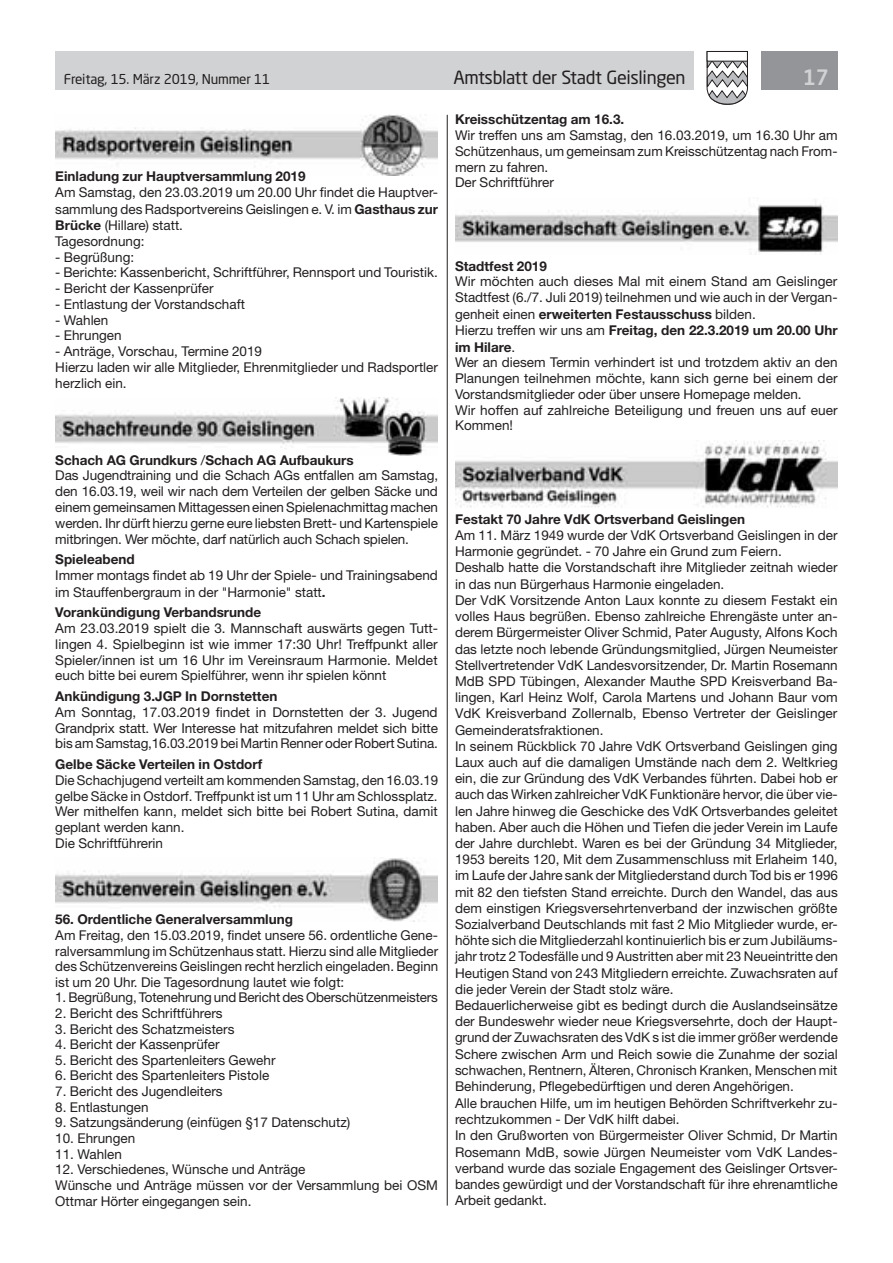
<style>
.page{position:relative;width:893px;height:1263px;background:#fff}
.page>*{position:absolute;margin:0;border:0;box-sizing:border-box;transform-origin:0 0}
.t1{font:500 21px "Neo Sans Std";color:#d1d2d4}
.t2{font:18px "Neo Sans Std";letter-spacing:-.02em;color:#231f20}
.t3{font:13.5px/16.2px "Helvetica Neue LT Std";color:#231f20}
.t4{font:700 13.5px "Helvetica Neue LT Std";color:#231f20}
.t5{font:13.5px "Neo Sans Std";letter-spacing:-.015em;color:#231f20}
.s1{font-weight:700}
</style>
<div class="page">
<div style="left:55px;top:51px;width:639px;height:38px;background:#d1d2d4"></div>
<div style="left:761px;top:51px;width:77px;height:38px;background:#939598"></div>
<svg style="left:706px;top:51px;width:42px;height:54px"></svg>
<div style="left:707px;top:51px;width:41px;height:10px;background:#fff;border:1px solid #231f20"></div>
<hr style="left:447px;top:115px;width:1px;height:1090px;background:#231f20">
<img style="left:55px;top:115px;width:383px;height:60px">
<img style="left:55px;top:397px;width:383px;height:59px">
<img style="left:55px;top:858px;width:383px;height:63px">
<img style="left:455px;top:204px;width:383px;height:51px">
<img style="left:455px;top:440px;width:383px;height:68px">
<p class="t5" style="left:64px;top:71px;width:208px">Freitag, 15. März 2019, Nummer 11</p>
<h2 class="t2" style="left:453px;top:66px;width:234px">Amtsblatt der Stadt Geislingen</h2>
<h1 class="t1" style="left:803px;top:64px;width:28px">17</h1>
<p class="t4" style="left:55px;top:168px;width:252px">Einladung zur Hauptversammlung 2019</p>
<p class="t3" style="left:55px;top:184px;width:384px">Am Samstag, den 23.03.2019 um 20.00 Uhr findet die Hauptver&shy;sammlung des Radsportvereins Geislingen e. V. im <span class="s1">Gasthaus zur Brücke</span> (Hillare) statt.<br>Tagesordnung:</p>
<p class="t3" style="left:55px;top:248px;width:80px">- Begrüßung:</p>
<p class="t3" style="left:55px;top:264px;width:384px">- Berichte: Kassenbericht, Schriftführer, Rennsport und Touristik.</p>
<p class="t3" style="left:55px;top:280px;width:160px">- Bericht der Kassenprüfer</p>
<p class="t3" style="left:55px;top:296px;width:191px">- Entlastung der Vorstandschaft</p>
<p class="t3" style="left:55px;top:311px;width:55px">- Wahlen</p>
<p class="t3" style="left:55px;top:327px;width:68px">- Ehrungen</p>
<p class="t3" style="left:55px;top:343px;width:384px;line-height:15.8px">- Anträge, Vorschau, Termine 2019<br>Hierzu laden wir alle Mitglieder, Ehrenmitglieder und Radsportler herzlich ein.</p>
<p class="t3" style="left:55px;top:452px;width:384px;line-height:15.8px"><span class="s1">Schach AG Grundkurs</span> /<span class="s1">Schach AG Aufbaukurs<br></span>Das Jugendtraining und die Schach AGs entfallen am Samstag, den 16.03.19, weil wir nach dem Verteilen der gelben Säcke und einem gemeinsamen Mittagessen einen Spielenachmittag machen werden. Ihr dürft hierzu gerne eure liebsten Brett- und Kartenspiele mitbringen. Wer möchte, darf natürlich auch Schach spielen.</p>
<p class="t4" style="left:55px;top:551px;width:81px">Spieleabend</p>
<p class="t3" style="left:55px;top:567px;width:384px">Immer montags findet ab 19 Uhr der Spiele- und Trainingsabend im Stauffenbergraum in der "Harmonie" statt<span class="s1">.</span></p>
<p class="t4" style="left:55px;top:604px;width:207px">Vorankündigung Verbandsrunde</p>
<p class="t3" style="left:55px;top:620px;width:384px;line-height:15.8px;text-align:justify">Am 23.03.2019 spielt die 3. Mannschaft auswärts gegen Tutt&shy;lingen 4. Spielbeginn ist wie immer 17:30 Uhr! Treffpunkt aller Spieler/innen ist um 16 Uhr im Vereinsraum Harmonie. Meldet euch bitte bei eurem Spielführer, wenn ihr spielen könnt</p>
<p class="t4" style="left:55px;top:688px;width:224px">Ankündigung 3.JGP In Dornstetten</p>
<p class="t3" style="left:55px;top:704px;width:384px;line-height:15.8px;text-align:justify">Am Sonntag, 17.03.2019 findet in Dornstetten der 3. Jugend Grandprix statt. Wer Interesse hat mitzufahren meldet sich bitte bis am Samstag,16.03.2019 bei Martin Renner oder Robert Sutina.</p>
<p class="t4" style="left:55px;top:756px;width:208px">Gelbe Säcke Verteilen in Ostdorf</p>
<p class="t3" style="left:55px;top:772px;width:384px;line-height:15.8px">Die Schachjugend verteilt am kommenden Samstag, den 16.03.19 gelbe Säcke in Ostdorf. Treffpunkt ist um 11 Uhr am Schlossplatz.<br>Wer mithelfen kann, meldet sich bitte bei Robert Sutina, damit geplant werden kann.<br>Die Schriftführerin</p>
<p class="t4" style="left:55px;top:911px;width:239px">56. Ordentliche Generalversammlung</p>
<p class="t3" style="left:55px;top:927px;width:384px;line-height:15.8px;text-align:justify">Am Freitag, den 15.03.2019, findet unsere 56. ordentliche Gene&shy;ralversammlung im Schützenhaus statt. Hierzu sind alle Mitglieder des Schützenvereins Geislingen recht herzlich eingeladen. Beginn ist um 20 Uhr. Die Tagesordnung lautet wie folgt:</p>
<p class="t3" style="left:55px;top:989px;width:384px">1. Begrüßung, Totenehrung und Bericht des Oberschützenmeisters</p>
<p class="t3" style="left:55px;top:1005px;width:169px">2. Bericht des Schriftführers</p>
<p class="t3" style="left:55px;top:1020px;width:181px">3. Bericht des Schatzmeisters</p>
<p class="t3" style="left:55px;top:1036px;width:166px">4. Bericht der Kassenprüfer</p>
<p class="t3" style="left:55px;top:1052px;width:222px">5. Bericht des Spartenleiters Gewehr</p>
<p class="t3" style="left:55px;top:1067px;width:216px">6. Bericht des Spartenleiters Pistole</p>
<p class="t3" style="left:55px;top:1083px;width:169px">7. Bericht des Jugendleiters</p>
<p class="t3" style="left:55px;top:1098px;width:95px">8. Entlastungen</p>
<p class="t3" style="left:55px;top:1114px;width:297px">9. Satzungsänderung (einfügen §17 Datenschutz)</p>
<p class="t3" style="left:55px;top:1130px;width:81px">10. Ehrungen</p>
<p class="t3" style="left:55px;top:1145px;width:68px">11. Wahlen</p>
<p class="t3" style="left:55px;top:1161px;width:384px;line-height:15.8px">12. Verschiedenes, Wünsche und Anträge<br>Wünsche und Anträge müssen vor der Versammlung bei OSM<br>Ottmar Hörter eingegangen sein.</p>
<p class="t4" style="left:455px;top:111px;width:171px">Kreisschützentag am 16.3.</p>
<p class="t3" style="left:455px;top:127px;width:384px;line-height:15.8px">Wir treffen uns am Samstag, den 16.03.2019, um 16.30 Uhr am Schützenhaus, um gemeinsam zum Kreisschützentag nach From&shy;mern zu fahren.<br>Der Schriftführer</p>
<p class="t4" style="left:455px;top:257px;width:93px">Stadtfest 2019</p>
<p class="t3" style="left:455px;top:273px;width:384px">Wir möchten auch dieses Mal mit einem Stand am Geislinger Stadtfest (6./7. Juli 2019) teilnehmen und wie auch in der Vergan&shy;genheit einen <span class="s1">erweiterten Festausschuss</span> bilden.<br>Hierzu treffen wir uns am <span class="s1">Freitag, den 22.3.2019 um 20.00 Uhr im Hilare</span>.<br>Wer an diesem Termin verhindert ist und trotzdem aktiv an den Planungen teilnehmen möchte, kann sich gerne bei einem der Vorstandsmitglieder oder über unsere Homepage melden.<br>Wir hoffen auf zahlreiche Beteiligung und freuen uns auf euer Kommen!</p>
<p class="t4" style="left:455px;top:511px;width:292px">Festakt 70 Jahre VdK Ortsverband Geislingen</p>
<p class="t3" style="left:455px;top:527px;width:384px">Am 11. März 1949 wurde der VdK Ortsverband Geislingen in der Harmonie gegründet. - 70 Jahre ein Grund zum Feiern.<br>Deshalb hatte die Vorstandschaft ihre Mitglieder zeitnah wieder in das nun Bürgerhaus Harmonie eingeladen.<br>Der VdK Vorsitzende Anton Laux konnte zu diesem Festakt ein volles Haus begrüßen. Ebenso zahlreiche Ehrengäste unter an&shy;derem Bürgermeister Oliver Schmid, Pater Augusty, Alfons Koch das letzte noch lebende Gründungsmitglied, Jürgen Neumeister Stellvertretender VdK Landesvorsitzender, Dr. Martin Rosemann MdB SPD Tübingen, Alexander Mauthe SPD Kreisverband Ba&shy;lingen, Karl Heinz Wolf, Carola Martens und Johann Baur vom VdK Kreisverband Zollernalb, Ebenso Vertreter der Geislinger Gemeinderatsfraktionen.<br>In seinem Rückblick 70 Jahre VdK Ortsverband Geislingen ging Laux auch auf die damaligen Umstände nach dem 2. Weltkrieg ein, die zur Gründung des VdK Verbandes führten. Dabei hob er auch das Wirken zahlreicher VdK Funktionäre hervor, die über vie&shy;len Jahre hinweg die Geschicke des VdK Ortsverbandes geleitet haben. Aber auch die Höhen und Tiefen die jeder Verein im Laufe der Jahre durchlebt. Waren es bei der Gründung 34 Mitglieder, 1953 bereits 120, Mit dem Zusammenschluss mit Erlaheim 140, im Laufe der Jahre sank der Mitgliederstand durch Tod bis er 1996 mit 82 den tiefsten Stand erreichte. Durch den Wandel, das aus dem einstigen Kriegsversehrtenverband der inzwischen größte Sozialverband Deutschlands mit fast 2 Mio Mitglieder wurde, er&shy;höhte sich die Mitgliederzahl kontinuierlich bis er zum Jubiläums&shy;jahr trotz 2 Todesfälle und 9 Austritten aber mit 23 Neueintritte den Heutigen Stand von 243 Mitgliedern erreichte. Zuwachsraten auf die jeder Verein der Stadt stolz wäre.<br>Bedauerlicherweise gibt es bedingt durch die Auslandseinsätze der Bundeswehr wieder neue Kriegsversehrte, doch der Haupt&shy;grund der Zuwachsraten des VdK s ist die immer größer werdende Schere zwischen Arm und Reich sowie die Zunahme der sozial schwachen, Rentnern, Älteren, Chronisch Kranken, Menschen mit Behinderung, Pflegebedürftigen und deren Angehörigen.<br>Alle brauchen Hilfe, um im heutigen Behörden Schriftverkehr zu&shy;rechtzukommen - Der VdK hilft dabei.<br>In den Grußworten von Bürgermeister Oliver Schmid, Dr Martin Rosemann MdB, sowie Jürgen Neumeister vom VdK Landes&shy;verband wurde das soziale Engagement des Geislinger Ortsver&shy;bandes gewürdigt und der Vorstandschaft für ihre ehrenamtliche Arbeit gedankt.</p>
</div>
